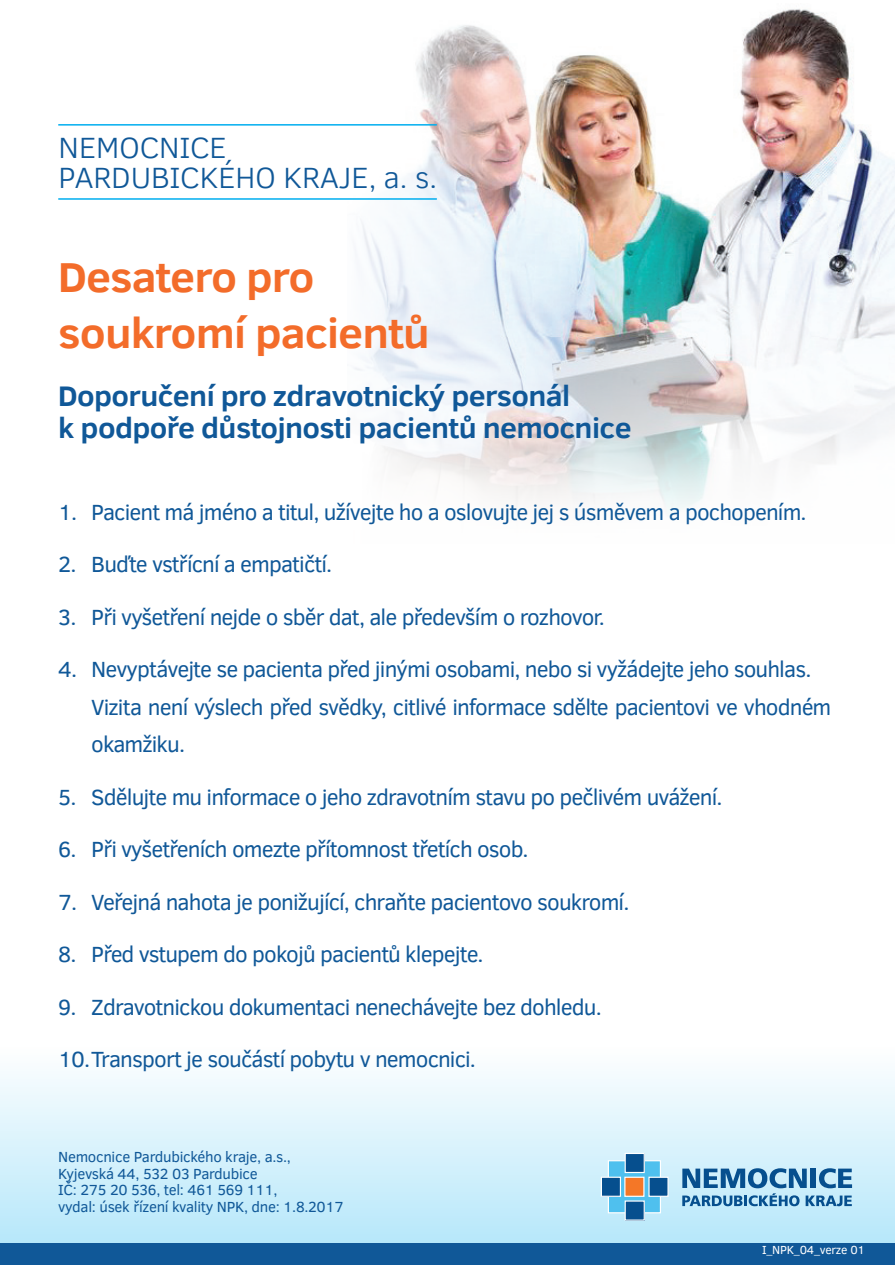
<style>
.page{position:relative;width:895px;height:1265px;background:#fff}
.page>*{position:absolute;margin:0;border:0;box-sizing:border-box;transform-origin:0 0}
.t1{font:700 42.9px/55.5px "Clear Sans";letter-spacing:-.02em;color:#f36c2a;scale:1.05 1}
.t2{font:300 30px/29.8px "Clear Sans";letter-spacing:-.02em;color:#105898;scale:1.05 1}
.t3{font:700 28.95px/32.7px "Clear Sans";letter-spacing:-.02em;color:#105898;scale:1.05 1}
.t4{font:22.5px/37.5px "Clear Sans";letter-spacing:-.04em;color:#105898}
.t5{font:15px/16.5px "Clear Sans";letter-spacing:-.02em;color:#105898}
.t6{font:12px "Clear Sans";letter-spacing:-.02em;color:#fff}
</style>
<div class="page">
<img style="left:361px;top:9px;width:533px;height:220px">
<img style="left:354px;top:229px;width:540px;height:283px">
<div style="left:0;top:1044px;width:894px;height:206px;background:linear-gradient(to bottom,#fff,#b4e7fa)"></div>
<div style="left:607px;top:1159px;width:54px;height:54px;background:#4fc0ee;border:1px solid #fff"></div>
<div style="left:601px;top:1177px;width:19px;height:19px;background:#064f8e"></div>
<div style="left:600px;top:1176px;width:21px;height:20px;border:1px solid #fff"></div>
<div style="left:624px;top:1176px;width:20px;height:20px;background:#f47727;border:1px solid #fff"></div>
<div style="left:648px;top:1176px;width:20px;height:20px;background:#064f8e;border:1px solid #fff"></div>
<div style="left:625px;top:1200px;width:19px;height:19px;background:#064f8e"></div>
<div style="left:624px;top:1200px;width:20px;height:20px;border:1px solid #fff"></div>
<div style="left:625px;top:1153px;width:19px;height:19px;background:#064f8e"></div>
<div style="left:624px;top:1152px;width:20px;height:20px;border:1px solid #fff"></div>
<svg style="left:682px;top:1168px;width:169px;height:38px;background:#71a5c9"></svg>
<div style="left:0;top:1242px;width:894px;height:22px;background:#105898"></div>
<hr style="left:58px;top:124px;width:379px;height:2px;background:#00aeef">
<hr style="left:58px;top:198px;width:379px;height:2px;background:#00aeef">
<h2 class="t2" style="left:58px;top:133px;width:362px">NEMOCNICE<br>PARDUBICKÉHO KRAJE, a. s.</h2>
<h1 class="t1" style="left:58px;top:248px;width:355px">Desatero pro soukromí pacientů</h1>
<p class="t3" style="left:58px;top:378px;width:547px">Doporučení pro zdravotnický personál<br>k podpoře důstojnosti pacientů nemocnice</p>
<p class="t4" style="left:58px;top:493px;width:749px">1. Pacient má jméno a titul, užívejte ho a oslovujte jej s úsměvem a pochopením.</p>
<p class="t4" style="left:58px;top:545px;width:275px">2. Buďte vstřícní a empatičtí.</p>
<p class="t4" style="left:58px;top:598px;width:548px">3. Při vyšetření nejde o sběr dat, ale především o rozhovor.</p>
<p class="t4" style="left:91px;top:650px;width:741px;text-indent:-33px">4. Nevyptávejte se pacienta před jinými osobami, nebo si vyžádejte jeho souhlas.<br>Vizita není výslech před svědky, citlivé informace sdělte pacientovi ve vhodném okamžiku.</p>
<p class="t4" style="left:58px;top:778px;width:665px">5. Sdělujte mu informace o jeho zdravotním stavu po pečlivém uvážení.</p>
<p class="t4" style="left:58px;top:830px;width:471px">6. Při vyšetřeních omezte přítomnost třetích osob.</p>
<p class="t4" style="left:58px;top:883px;width:572px">7. Veřejná nahota je ponižující, chraňte pacientovo soukromí.</p>
<p class="t4" style="left:58px;top:935px;width:427px">8. Před vstupem do pokojů pacientů klepejte.</p>
<p class="t4" style="left:58px;top:988px;width:545px">9. Zdravotnickou dokumentaci nenechávejte bez dohledu.</p>
<p class="t4" style="left:58px;top:1040px;width:419px">10. Transport je součástí pobytu v nemocnici.</p>
<p class="t5" style="left:58px;top:1148px;width:287px">Nemocnice Pardubického kraje, a.s., Kyjevská 44, 532 03 Pardubice<br>IČ: 275 20 536, tel: 461 569 111,<br>vydal: úsek řízení kvality NPK, dne: 1.8.2017</p>
<p class="t6" style="left:762px;top:1241px;width:104px">I_NPK_04_verze 01</p>
</div>
